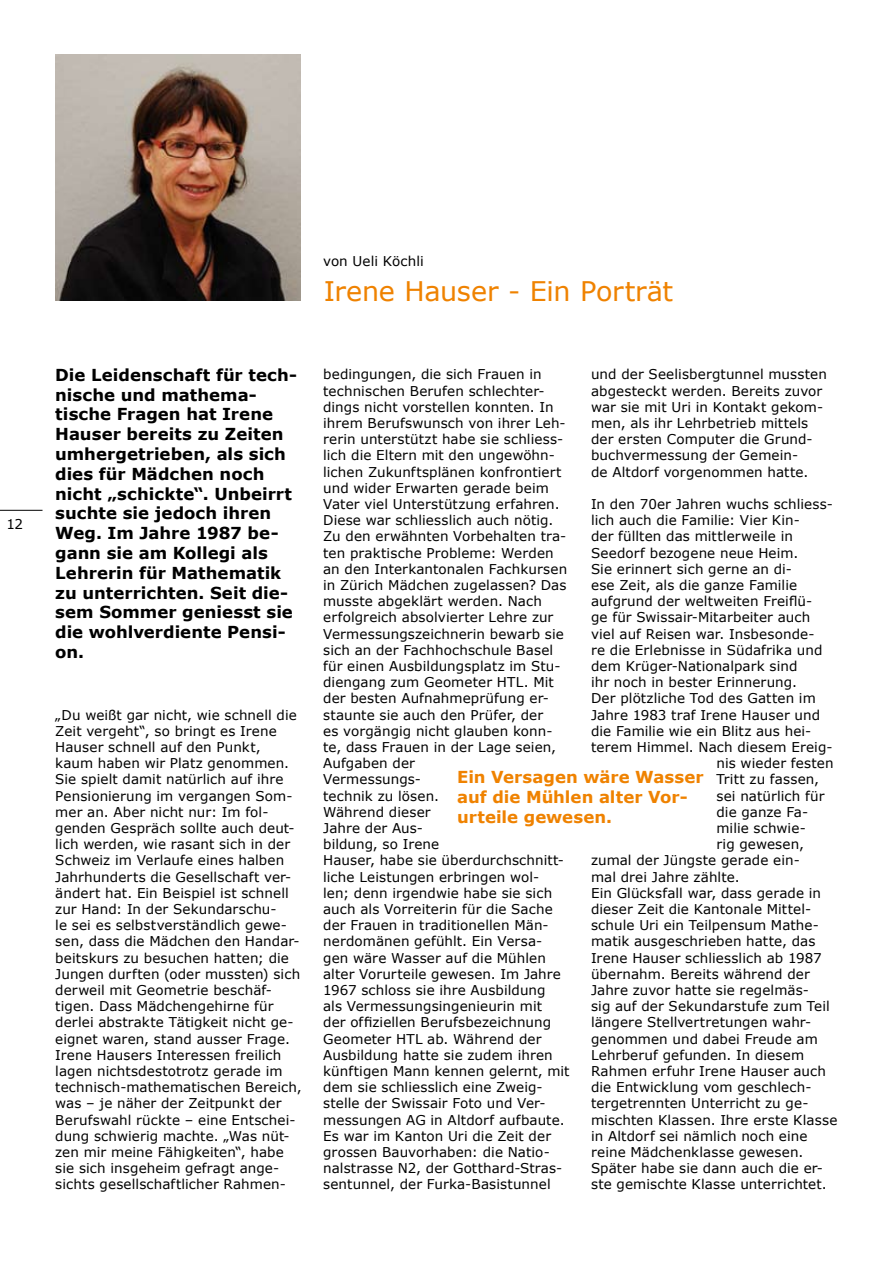
<style>
.page{position:relative;width:893px;height:1263px;background:#fff}
.page>*{position:absolute;margin:0;border:0;box-sizing:border-box;transform-origin:0 0}
.t1{font:27px "Verdana";letter-spacing:-.01em;color:#ef8200}
.t2{font:700 16.5px/19.8px "Verdana";color:#000}
.t3{font:700 16.5px/19.8px "Verdana";color:#ef8200}
.t4{font:13.5px/16.2px "Verdana";letter-spacing:.005em;color:#000}
</style>
<div class="page">
<hr style="left:0;top:510px;width:43px;height:1px;background:#000">
<img style="left:55px;top:55px;width:246px;height:245px">
<p class="t4" style="left:6px;top:515px;width:18px">12</p>
<p class="t4" style="left:323px;top:252px;width:102px">von Ueli Köchli</p>
<h1 class="t1" style="left:324px;top:274px;width:351px">Irene Hauser - Ein Porträt</h1>
<p class="t2" style="left:55px;top:364px;width:243px">Die Leidenschaft für tech&shy;nische und mathema&shy;tische Fragen hat Irene<br>Hauser bereits zu Zeiten umhergetrieben, als sich dies für Mädchen noch nicht „schickte“. Unbeirrt suchte sie jedoch ihren<br>Weg. Im Jahre 1987 be&shy;gann sie am Kollegi als<br>Lehrerin für Mathematik zu unterrichten. Seit die&shy;sem Sommer geniesst sie die wohlverdiente Pensi&shy;on.</p>
<p class="t4" style="left:55px;top:706px;width:248px">„Du weißt gar nicht, wie schnell die Zeit vergeht“, so bringt es Irene Hauser schnell auf den Punkt, kaum haben wir Platz genommen.<br>Sie spielt damit natürlich auf ihre Pensionierung im vergangen Som&shy;mer an. Aber nicht nur: Im fol&shy;genden Gespräch sollte auch deut&shy;lich werden, wie rasant sich in der Schweiz im Verlaufe eines halben Jahrhunderts die Gesellschaft ver&shy;ändert hat. Ein Beispiel ist schnell zur Hand: In der Sekundarschu-<br>le sei es selbstverständlich gewe&shy;sen, dass die Mädchen den Handar&shy;beitskurs zu besuchen hatten; die Jungen durften (oder mussten) sich derweil mit Geometrie beschäf&shy;tigen. Dass Mädchengehirne für derlei abstrakte Tätigkeit nicht ge&shy;eignet waren, stand ausser Frage.<br>Irene Hausers Interessen freilich lagen nichtsdestotrotz gerade im technisch-mathematischen Bereich, was – je näher der Zeitpunkt der Berufswahl rückte – eine Entschei&shy;dung schwierig machte. „Was nüt&shy;zen mir meine Fähigkeiten“, habe sie sich insgeheim gefragt ange&shy;sichts gesellschaftlicher Rahmen-</p>
<p class="t4" style="left:323px;top:366px;width:248px">bedingungen, die sich Frauen in technischen Berufen schlechter&shy;dings nicht vorstellen konnten. In ihrem Berufswunsch von ihrer Leh&shy;rerin unterstützt habe sie schliess&shy;lich die Eltern mit den ungewöhn&shy;lichen Zukunftsplänen konfrontiert und wider Erwarten gerade beim<br>Vater viel Unterstützung erfahren.<br>Diese war schliesslich auch nötig.<br>Zu den erwähnten Vorbehalten tra&shy;ten praktische Probleme: Werden an den Interkantonalen Fachkursen in Zürich Mädchen zugelassen? Das musste abgeklärt werden. Nach erfolgreich absolvierter Lehre zur<br>Vermessungszeichnerin bewarb sie sich an der Fachhochschule Basel für einen Ausbildungsplatz im Stu&shy;diengang zum Geometer HTL. Mit der besten Aufnahmeprüfung er&shy;staunte sie auch den Prüfer, der<br>es vorgängig nicht glauben konn&shy;te, dass Frauen in der Lage seien,<br>Aufgaben der<br>Vermessungs-<br>technik zu lösen.<br>Während dieser<br>Jahre der Aus-<br>bildung, so Irene<br>Hauser, habe sie überdurchschnitt&shy;liche Leistungen erbringen wol-<br>len; denn irgendwie habe sie sich auch als Vorreiterin für die Sache der Frauen in traditionellen Män&shy;nerdomänen gefühlt. Ein Versa&shy;gen wäre Wasser auf die Mühlen alter Vorurteile gewesen. Im Jahre<br>1967 schloss sie ihre Ausbildung<br>als Vermessungsingenieurin mit<br>der offiziellen Berufsbezeichnung<br>Geometer HTL ab. Während der<br>Ausbildung hatte sie zudem ihren künftigen Mann kennen gelernt, mit dem sie schliesslich eine Zweig&shy;stelle der Swissair Foto und Ver&shy;messungen AG in Altdorf aufbaute.<br>Es war im Kanton Uri die Zeit der grossen Bauvorhaben: die Natio&shy;nalstrasse N2, der Gotthard-Stras&shy;sentunnel, der Furka-Basistunnel</p>
<p class="t4" style="left:591px;top:366px;width:237px">und der Seelisbergtunnel mussten abgesteckt werden. Bereits zuvor war sie mit Uri in Kontakt gekom&shy;men, als ihr Lehrbetrieb mittels der ersten Computer die Grund&shy;buchvermessung der Gemein-<br>de Altdorf vorgenommen hatte.</p>
<p class="t4" style="left:591px;top:495px;width:243px">In den 70er Jahren wuchs schliess-</p>
<p class="t4" style="left:591px;top:512px;width:210px">lich auch die Familie: Vier Kin-</p>
<p class="t4" style="left:591px;top:528px;width:203px">der füllten das mittlerweile in</p>
<p class="t4" style="left:591px;top:544px;width:209px">Seedorf bezogene neue Heim.</p>
<p class="t4" style="left:591px;top:560px;width:202px">Sie erinnert sich gerne an di-</p>
<p class="t4" style="left:591px;top:576px;width:208px">ese Zeit, als die ganze Familie</p>
<p class="t4" style="left:591px;top:593px;width:223px">aufgrund der weltweiten Freiflü-</p>
<p class="t4" style="left:591px;top:609px;width:221px">ge für Swissair-Mitarbeiter auch</p>
<p class="t4" style="left:591px;top:625px;width:225px">viel auf Reisen war. Insbesonde-</p>
<p class="t4" style="left:591px;top:641px;width:233px">re die Erlebnisse in Südafrika und</p>
<p class="t4" style="left:591px;top:657px;width:208px">dem Krüger-Nationalpark sind</p>
<p class="t4" style="left:591px;top:674px;width:207px">ihr noch in bester Erinnerung.</p>
<p class="t4" style="left:591px;top:690px;width:226px">Der plötzliche Tod des Gatten im</p>
<p class="t4" style="left:591px;top:706px;width:231px">Jahre 1983 traf Irene Hauser und</p>
<p class="t4" style="left:591px;top:722px;width:222px">die Familie wie ein Blitz aus hei-</p>
<p class="t4" style="left:591px;top:738px;width:243px">terem Himmel. Nach diesem Ereig-</p>
<p class="t4" style="left:716px;top:755px;width:119px">nis wieder festen</p>
<p class="t4" style="left:716px;top:771px;width:104px">Tritt zu fassen,</p>
<p class="t4" style="left:716px;top:787px;width:110px">sei natürlich für</p>
<p class="t4" style="left:716px;top:803px;width:93px">die ganze Fa-</p>
<p class="t4" style="left:716px;top:819px;width:91px">milie schwie-</p>
<p class="t4" style="left:716px;top:836px;width:89px">rig gewesen,</p>
<p class="t4" style="left:591px;top:852px;width:210px">zumal der Jüngste gerade ein-</p>
<p class="t4" style="left:591px;top:868px;width:150px">mal drei Jahre zählte.</p>
<p class="t4" style="left:591px;top:884px;width:232px">Ein Glücksfall war, dass gerade in</p>
<p class="t4" style="left:591px;top:900px;width:222px">dieser Zeit die Kantonale Mittel-</p>
<p class="t4" style="left:591px;top:917px;width:229px">schule Uri ein Teilpensum Mathe-</p>
<p class="t4" style="left:591px;top:933px;width:226px">matik ausgeschrieben hatte, das</p>
<p class="t4" style="left:591px;top:949px;width:232px">Irene Hauser schliesslich ab 1987</p>
<p class="t4" style="left:591px;top:965px;width:220px">übernahm. Bereits während der</p>
<p class="t4" style="left:591px;top:981px;width:219px">Jahre zuvor hatte sie regelmäs-</p>
<p class="t4" style="left:591px;top:998px;width:240px">sig auf der Sekundarstufe zum Teil</p>
<p class="t4" style="left:591px;top:1014px;width:222px">längere Stellvertretungen wahr-</p>
<p class="t4" style="left:591px;top:1030px;width:228px">genommen und dabei Freude am</p>
<p class="t4" style="left:591px;top:1046px;width:215px">Lehrberuf gefunden. In diesem</p>
<p class="t4" style="left:591px;top:1062px;width:237px">Rahmen erfuhr Irene Hauser auch</p>
<p class="t4" style="left:591px;top:1079px;width:222px">die Entwicklung vom geschlech-</p>
<p class="t4" style="left:591px;top:1095px;width:219px">tergetrennten Unterricht zu ge-</p>
<p class="t4" style="left:591px;top:1111px;width:248px">mischten Klassen. Ihre erste Klasse</p>
<p class="t4" style="left:591px;top:1127px;width:218px">in Altdorf sei nämlich noch eine</p>
<p class="t4" style="left:591px;top:1143px;width:214px">reine Mädchenklasse gewesen.</p>
<p class="t4" style="left:591px;top:1160px;width:233px">Später habe sie dann auch die er-</p>
<p class="t4" style="left:591px;top:1176px;width:237px">ste gemischte Klasse unterrichtet.</p>
<p class="t3" style="left:457px;top:767px;width:248px">Ein Versagen wäre Wasser auf die Mühlen alter Vor&shy;urteile gewesen.</p>
</div>
